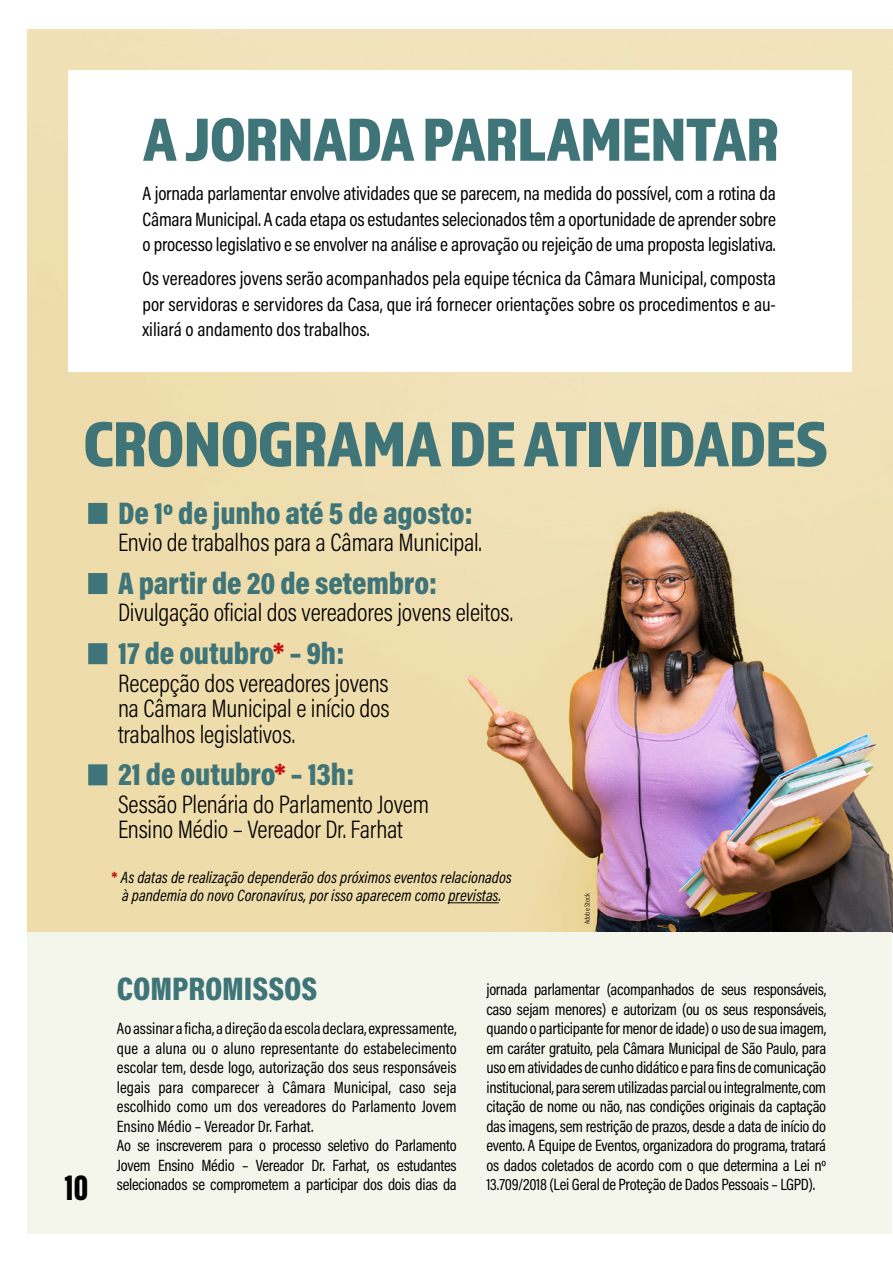
<style>
.page{position:relative;width:893px;height:1263px;background:#fff}
.page>*{position:absolute;margin:0;border:0;box-sizing:border-box;transform-origin:0 0}
.t1{font:66px "Almaq Refined";letter-spacing:-.02em;color:#3f7578}
.t2{font:63px "Almaq Refined";letter-spacing:-.015em;color:#3f7578}
.t3{font:900 37.5px "Acumin Pro Extra Cond";color:#000}
.t4{font:900 33px "Acumin Pro Cond";color:#3f7578}
.t5{font:900 31.5px "Acumin Pro Cond";letter-spacing:-.005em;color:#3f7578}
.t6{font:300 25.5px/25.5px "Acumin Pro Cond";letter-spacing:-.01em;color:#000;text-align:justify}
.t7{font:19.5px/25.5px "Acumin Pro Cond";letter-spacing:-.005em;color:#000;text-align:justify}
.t8{font:16.5px/19.5px "Acumin Pro Cond";letter-spacing:-.005em;color:#000}
.t9{font:italic 16.5px/18px "Acumin Pro Cond";color:#000;text-align:center}
.t10{font:300 7.5px "Acumin Pro Cond";color:#000}
.s1{color:#c90c0f}
.s2{font-weight:900;font-style:normal;color:#c90c0f}
</style>
<div class="page">
<img style="left:28px;top:30px;width:865px;height:902px">
<div style="left:68px;top:70px;width:784px;height:302px;background:#fff"></div>
<hr style="left:448px;top:902px;width:51px;height:1px;background:#000">
<div style="left:88px;top:503px;width:19px;height:21px;background:#3f7578"></div>
<div style="left:88px;top:573px;width:19px;height:21px;background:#3f7578"></div>
<div style="left:88px;top:643px;width:19px;height:21px;background:#3f7578"></div>
<div style="left:88px;top:764px;width:19px;height:21px;background:#3f7578"></div>
<div style="left:28px;top:932px;width:864px;height:301px;background:#f4f6eb"></div>
<h2 class="t2" style="left:143px;top:102px;width:638px">A JORNADA PARLAMENTAR</h2>
<p class="t7" style="left:142px;top:181px;width:635px">A jornada parlamentar envolve atividades que se parecem, na medida do possível, com a rotina da Câmara Municipal. A cada etapa os estudantes selecionados têm a oportunidade de aprender sobre o processo legislativo e se envolver na análise e aprovação ou rejeição de uma proposta legislativa.</p>
<p class="t7" style="left:142px;top:266px;width:635px">Os vereadores jovens serão acompanhados pela equipe técnica da Câmara Municipal, composta por servidoras e servidores da Casa, que irá fornecer orientações sobre os procedimentos e au&shy;xiliará o andamento dos trabalhos.</p>
<h1 class="t1" style="left:83px;top:404px;width:747px">CRONOGRAMA DE ATIVIDADES</h1>
<h3 class="t3" style="left:65px;top:1164px;width:25px">10</h3>
<h3 class="t5" style="left:118px;top:492px;width:356px">De 1º de junho até 5 de agosto:</h3>
<h3 class="t6" style="left:118px;top:529px;width:365px">Envio de trabalhos para a Câmara Municipal.</h3>
<h3 class="t5" style="left:118px;top:562px;width:321px">A partir de 20 de setembro:</h3>
<h3 class="t6" style="left:118px;top:599px;width:397px">Divulgação oficial dos vereadores jovens eleitos.</h3>
<h3 class="t5" style="left:118px;top:632px;width:228px">17 de outubro<span class="s1">*</span> – 9h:</h3>
<h3 class="t6" style="left:118px;top:670px;width:273px">Recepção dos vereadores jovens na Câmara Municipal e início dos trabalhos legislativos.</h3>
<h3 class="t5" style="left:118px;top:754px;width:238px">21 de outubro<span class="s1">*</span> – 13h:</h3>
<h3 class="t6" style="left:118px;top:791px;width:312px">Sessão Plenária do Parlamento Jovem<br>Ensino Médio – Vereador Dr. Farhat</h3>
<p class="t9" style="left:112px;top:868px;width:402px"><span class="s2">*</span> As datas de realização dependerão dos próximos eventos relacionados à pandemia do novo Coronavírus, por isso aparecem como previstas.</p>
<p class="t10" style="left:583px;top:924px;width:32px;rotate:-90deg">Adobe Stock</p>
<h3 class="t4" style="left:117px;top:967px;width:202px">COMPROMISSOS</h3>
<p class="t8" style="left:117px;top:1018px;width:341px">Ao assinar a ficha, a direção da escola declara, expressamente, que a aluna ou o aluno representante do estabelecimento escolar tem, desde logo, autorização dos seus responsáveis legais para comparecer à Câmara Municipal, caso seja escolhido como um dos vereadores do Parlamento Jovem Ensino Médio – Vereador Dr. Farhat.<br>Ao se inscreverem para o processo seletivo do Parlamento Jovem Ensino Médio – Vereador Dr. Farhat, os estudantes selecionados se comprometem a participar dos dois dias da</p>
<p class="t8" style="left:486px;top:979px;width:341px;text-align:justify">jornada parlamentar (acompanhados de seus responsáveis, caso sejam menores) e autorizam (ou os seus responsáveis, quando o participante for menor de idade) o uso de sua imagem, em caráter gratuito, pela Câmara Municipal de São Paulo, para uso em atividades de cunho didático e para fins de comunicação institucional, para serem utilizadas parcial ou integralmente, com citação de nome ou não, nas condições originais da captação das imagens, sem restrição de prazos, desde a data de início do evento. A Equipe de Eventos, organizadora do programa, tratará os dados coletados de acordo com o que determina a Lei nº 13.709/2018 (Lei Geral de Proteção de Dados Pessoais – LGPD).</p>
</div>
